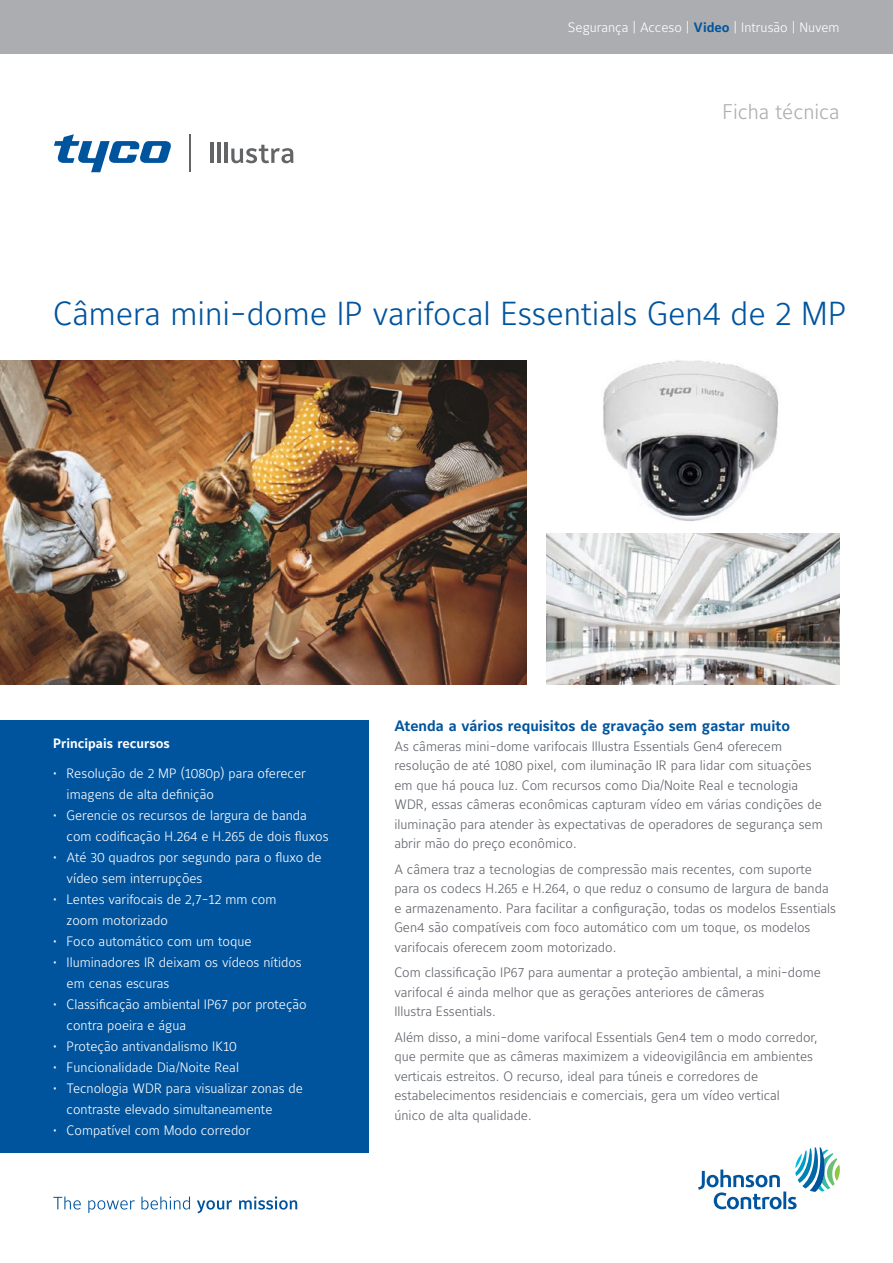
<style>
.page{position:relative;width:893px;height:1263px;background:#fff}
.page>*{position:absolute;margin:0;border:0;box-sizing:border-box;transform-origin:0 0}
.t1{font:300 33px "Maurea Jci Lf ML";color:#00549e}
.t2{font:300 21px "Maurea Jci Lf ML";color:#abadb0}
.t3{font:700 15px "Maurea Jci Lf ML";color:#00549e}
.t4{font:300 13.5px/19.5px "Maurea Jci Lf ML";color:#5f636a}
.t5{font:300 13.5px/21px "Maurea Jci Lf ML";color:#fff}
.t6{font:700 13.5px "Maurea Jci Lf ML";color:#fff}
.s1{font-weight:700;color:#00549e}
</style>
<div class="page">
<svg style="left:54px;top:134px;width:117px;height:38px"></svg>
<hr style="left:190px;top:134px;width:1px;height:38px;background:#636466">
<hr style="left:210px;top:143px;width:3px;height:20px;background:#636466">
<hr style="left:217px;top:142px;width:3px;height:21px;background:#636466">
<hr style="left:224px;top:142px;width:3px;height:21px;background:#636466">
<svg style="left:231px;top:145px;width:62px;height:18px"></svg>
<svg style="left:698px;top:1147px;width:142px;height:62px"></svg>
<svg style="left:53px;top:1196px;width:28px;height:13px"></svg>
<svg style="left:88px;top:1200px;width:47px;height:13px"></svg>
<svg style="left:141px;top:1196px;width:49px;height:13px"></svg>
<svg style="left:197px;top:1200px;width:35px;height:13px"></svg>
<svg style="left:239px;top:1196px;width:58px;height:13px"></svg>
<div style="left:0;top:0;width:893px;height:54px;background:#abadb0"></div>
<div style="left:0;top:720px;width:369px;height:432px;background:#00549e"></div>
<img style="left:546px;top:533px;width:294px;height:151px">
<img style="left:0;top:360px;width:526px;height:324px">
<img style="left:603px;top:360px;width:175px;height:161px">
<p class="t5" style="left:568px;top:16px;width:273px">Segurança | Acceso | <span class="s1">Video</span> | Intrusão | Nuvem</p>
<h2 class="t2" style="left:722px;top:99px;width:119px">Ficha técnica</h2>
<h1 class="t1" style="left:53px;top:293px;width:795px">Câmera mini-dome IP varifocal Essentials Gen4 de 2 MP</h1>
<p class="t6" style="left:53px;top:735px;width:118px">Principais recursos</p>
<p class="t5" style="left:67px;top:762px;width:241px;text-indent:-14px">• Resolução de 2 MP (1080p) para oferecer imagens de alta definição</p>
<p class="t5" style="left:67px;top:804px;width:263px;text-indent:-14px">• Gerencie os recursos de largura de banda com codificação H.264 e H.265 de dois fluxos</p>
<p class="t5" style="left:67px;top:846px;width:257px;text-indent:-14px">• Até 30 quadros por segundo para o fluxo de vídeo sem interrupções</p>
<p class="t5" style="left:67px;top:888px;width:211px;text-indent:-14px">• Lentes varifocais de 2,7-12 mm com zoom motorizado</p>
<p class="t5" style="left:53px;top:930px;width:200px">• Foco automático com um toque</p>
<p class="t5" style="left:67px;top:951px;width:237px;text-indent:-14px">• Iluminadores IR deixam os vídeos nítidos em cenas escuras</p>
<p class="t5" style="left:67px;top:993px;width:241px;text-indent:-14px">• Classificação ambiental IP67 por proteção contra poeira e água</p>
<p class="t5" style="left:53px;top:1035px;width:185px">• Proteção antivandalismo IK10</p>
<p class="t5" style="left:53px;top:1056px;width:187px">• Funcionalidade Dia/Noite Real</p>
<p class="t5" style="left:67px;top:1077px;width:238px;text-indent:-14px">• Tecnologia WDR para visualizar zonas de contraste elevado simultaneamente</p>
<p class="t5" style="left:53px;top:1119px;width:199px">• Compatível com Modo corredor</p>
<p class="t3" style="left:394px;top:717px;width:397px">Atenda a vários requisitos de gravação sem gastar muito</p>
<p class="t4" style="left:394px;top:736px;width:430px">As câmeras mini-dome varifocais Illustra Essentials Gen4 oferecem resolução de até 1080 pixel, com iluminação IR para lidar com situações em que há pouca luz. Com recursos como Dia/Noite Real e tecnologia WDR, essas câmeras econômicas capturam vídeo em várias condições de iluminação para atender às expectativas de operadores de segurança sem abrir mão do preço econômico.</p>
<p class="t4" style="left:394px;top:859px;width:443px">A câmera traz a tecnologias de compressão mais recentes, com suporte para os codecs H.265 e H.264, o que reduz o consumo de largura de banda e armazenamento. Para facilitar a configuração, todas os modelos Essentials Gen4 são compatíveis com foco automático com um toque, os modelos varifocais oferecem zoom motorizado.</p>
<p class="t4" style="left:394px;top:962px;width:428px">Com classificação IP67 para aumentar a proteção ambiental, a mini-dome varifocal é ainda melhor que as gerações anteriores de câmeras<br>Illustra Essentials.</p>
<p class="t4" style="left:394px;top:1027px;width:425px">Além disso, a mini-dome varifocal Essentials Gen4 tem o modo corredor, que permite que as câmeras maximizem a videovigilância em ambientes verticais estreitos. O recurso, ideal para túneis e corredores de estabelecimentos residenciais e comerciais, gera um vídeo vertical<br>único de alta qualidade.</p>
</div>
